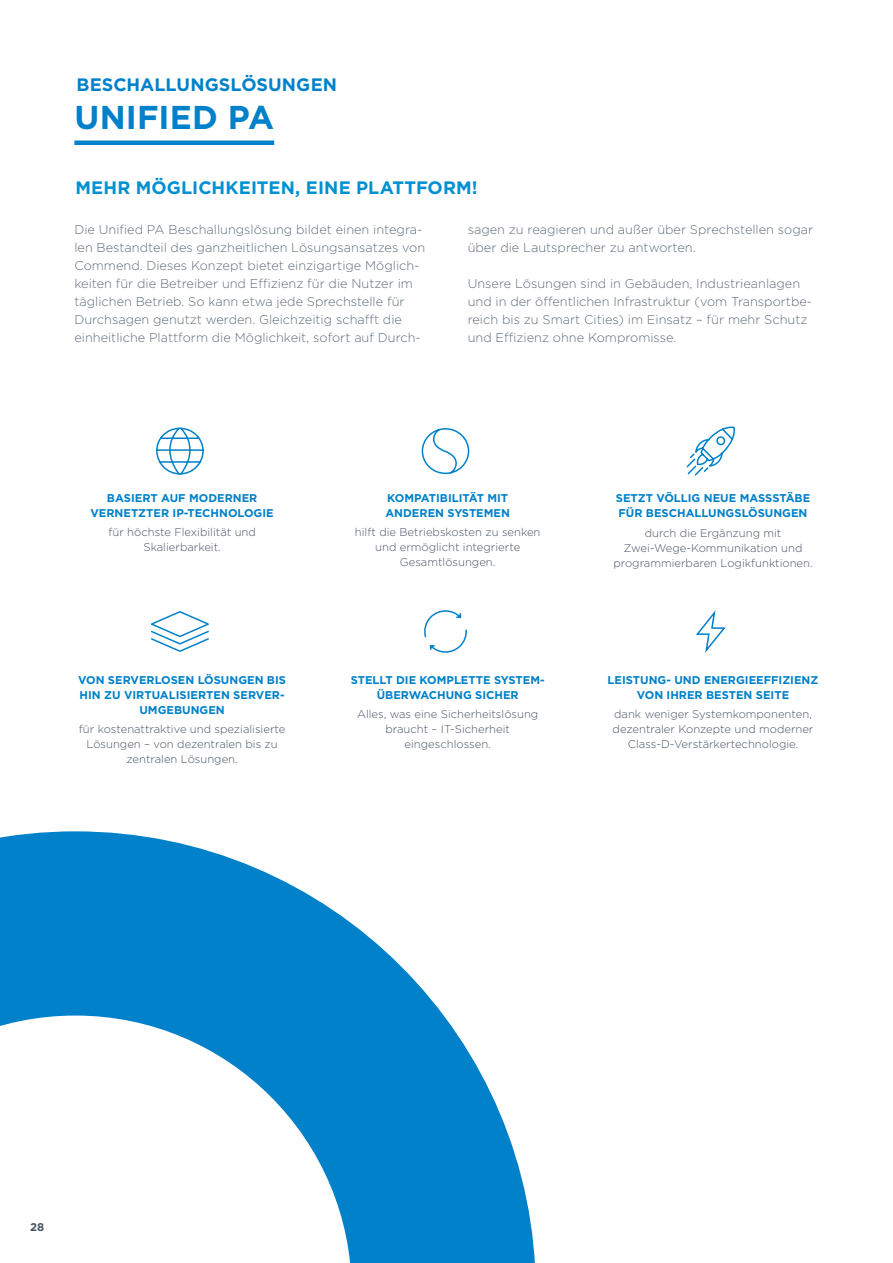
<style>
.page{position:relative;width:893px;height:1263px;background:#fff}
.page>*{position:absolute;margin:0;border:0;box-sizing:border-box;transform-origin:0 0}
.t1{font:700 33px "Gotham";color:#0081c9}
.t2{font:700 18px "Gotham";letter-spacing:.005em;color:#0090d2}
.t3{font:700 18px "Gotham";letter-spacing:.005em;color:#0081c9}
.t4{font:300 12.75px/18px "Gotham";color:#606c7c}
.t5{font:300 11.25px/15px "Gotham";color:#485464;text-align:center}
.t6{font:700 11.25px/15px "Gotham";color:#0081c9;text-align:center}
.t7{font:700 11.25px "Gotham";color:#485464}
</style>
<div class="page">
<hr style="left:74px;top:141px;width:200px;height:4px;background:#0081c9">
<svg style="left:0;top:831px;width:535px;height:432px"></svg>
<svg style="left:421px;top:428px;width:49px;height:47px"></svg>
<svg style="left:686px;top:426px;width:49px;height:50px"></svg>
<svg style="left:156px;top:427px;width:48px;height:48px"></svg>
<svg style="left:151px;top:611px;width:58px;height:41px"></svg>
<svg style="left:696px;top:611px;width:30px;height:42px"></svg>
<svg style="left:424px;top:610px;width:43px;height:43px"></svg>
<h2 class="t3" style="left:77px;top:73px;width:262px">BESCHALLUNGSLÖSUNGEN</h2>
<h1 class="t1" style="left:74px;top:96px;width:201px">UNIFIED PA</h1>
<h2 class="t2" style="left:75px;top:176px;width:404px">MEHR MÖGLICHKEITEN, EINE PLATTFORM!</h2>
<p class="t4" style="left:74px;top:220px;width:352px">Die Unified PA Beschallungslösung bildet einen integra&shy;len Bestandteil des ganzheitlichen Lösungsansatzes von Commend. Dieses Konzept bietet einzigartige Möglich&shy;keiten für die Betreiber und Effizienz für die Nutzer im täglichen Betrieb. So kann etwa jede Sprechstelle für Durchsagen genutzt werden. Gleichzeitig schafft die einheitliche Plattform die Möglichkeit, sofort auf Durch-</p>
<p class="t4" style="left:468px;top:220px;width:347px">sagen zu reagieren und außer über Sprechstellen sogar über die Lautsprecher zu antworten.</p>
<p class="t4" style="left:468px;top:274px;width:346px">Unsere Lösungen sind in Gebäuden, Industrieanlagen und in der öffentlichen Infrastruktur (vom Transportbe&shy;reich bis zu Smart Cities) im Einsatz – für mehr Schutz und Effizienz ohne Kompromisse.</p>
<p class="t6" style="left:91px;top:491px;width:185px">BASIERT AUF MODERNER<br>VERNETZTER IP-TECHNOLOGIE</p>
<p class="t5" style="left:108px;top:525px;width:149px">für höchste Flexibilität und<br>Skalierbarkeit.</p>
<p class="t6" style="left:78px;top:672px;width:209px">VON SERVERLOSEN LÖSUNGEN BIS<br>HIN ZU VIRTUALISIERTEN SERVER-<br>UMGEBUNGEN</p>
<p class="t5" style="left:79px;top:721px;width:208px">für kostenattraktive und spezialisierte<br>Lösungen – von dezentralen bis zu zentralen Lösungen.</p>
<p class="t6" style="left:385px;top:491px;width:126px;text-align:left">KOMPATIBILITÄT MIT<br>ANDEREN SYSTEMEN</p>
<p class="t5" style="left:355px;top:525px;width:187px">hilft die Betriebskosten zu senken und ermöglicht integrierte<br>Gesamtlösungen.</p>
<p class="t6" style="left:351px;top:672px;width:195px">STELLT DIE KOMPLETTE SYSTEM-<br>ÜBERWACHUNG SICHER</p>
<p class="t5" style="left:357px;top:706px;width:183px">Alles, was eine Sicherheitslösung braucht – IT-Sicherheit eingeschlossen.</p>
<p class="t6" style="left:616px;top:491px;width:196px;text-align:left">SETZT VÖLLIG NEUE MASSSTÄBE<br>FÜR BESCHALLUNGSLÖSUNGEN</p>
<p class="t5" style="left:613px;top:525px;width:201px">durch die Ergänzung mit<br>Zwei-Wege-Kommunikation und programmierbaren Logikfunktionen.</p>
<p class="t6" style="left:608px;top:672px;width:212px">LEISTUNG- UND ENERGIEEFFIZIENZ<br>VON IHRER BESTEN SEITE</p>
<p class="t5" style="left:613px;top:706px;width:202px">dank weniger Systemkomponenten, dezentraler Konzepte und moderner<br>Class-D-Verstärkertechnologie.</p>
<p class="t7" style="left:30px;top:1219px;width:16px">28</p>
</div>
